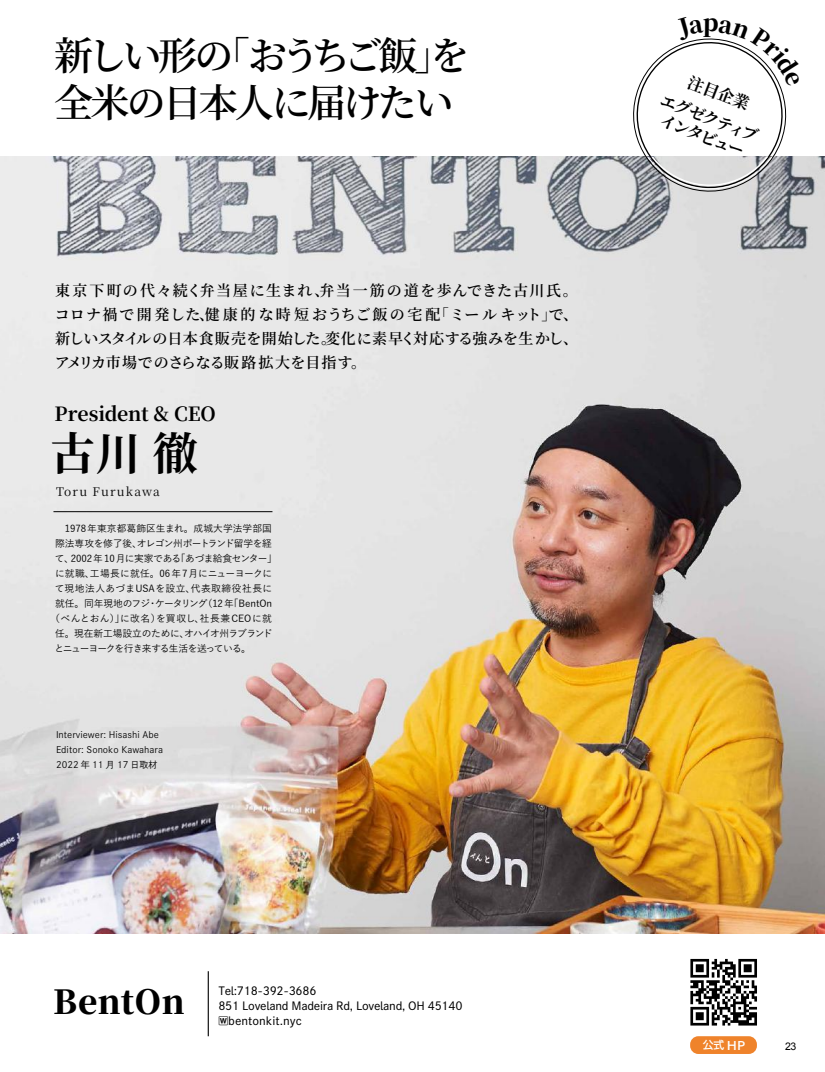
<style>
.page{position:relative;width:825px;height:1072px;background:#fff}
.page>*{position:absolute;margin:0;border:0;box-sizing:border-box;transform-origin:0 0}
.t1{font:700 45px "Source Han Serif";color:#000}
.t2{font:600 39px/46.5px "Source Han Serif";letter-spacing:-.09em;color:#000}
.t3{font:800 33px "Source Han Serif";letter-spacing:.02em;color:#000}
.t4{font:700 19.5px "Source Han Serif";letter-spacing:-.01em;color:#000}
.t5{font:700 16.2px/26.7px "Source Han Serif";color:#000;text-align:center}
.t6{font:600 15px/24px "Source Han Serif";letter-spacing:.025em;color:#000;text-align:justify}
.t7{font:12px "Source Han Serif";letter-spacing:.1em;color:#000}
.t8{font:11.25px/15px "DNP Shuei Go Kin Std M";letter-spacing:-.025em;color:#000}
.t9{font:10.8px "UD Shin Go NT Pro Medium 90 pv RKSJ H";color:#fff}
.t10{font:10.5px "Arial";color:#000}
.t11{font:500 9.75px "Yu Go";letter-spacing:-.01em;color:#000}
.t12{font:500 9.75px "Yu Go";letter-spacing:-.03em;color:#000}
.t13{font:500 9.75px "Yu Go";letter-spacing:.035em;color:#000}
.t14{font:500 9.75px "Yu Go";letter-spacing:-.045em;color:#000}
.t15{font:500 9.75px "Yu Go";letter-spacing:.055em;color:#000}
.t16{font:500 9.75px "Yu Go";letter-spacing:-.095em;color:#000}
.t17{font:9px/15px "DNP Shuei Go Kin Std L";color:#000}
.s1{font-family:"Benricho 0701";font-size:9px}
.s2{font-size:11.4px}
</style>
<div class="page">
<img style="left:0;top:156px;width:825px;height:777px">
<div style="left:690px;top:1036px;width:67px;height:17px;background:#ef832b;border-radius:8px"></div>
<svg style="left:690px;top:958px;width:67px;height:67px"></svg>
<hr style="left:208px;top:971px;width:1px;height:65px;background:#000">
<hr style="left:53px;top:511px;width:219px;height:1px;background:#000">
<svg style="left:623px;top:38px;width:177px;height:163px"></svg>
<h2 class="t2" style="left:54px;top:34px;width:417px">新しい形の「おうちご飯」を全米の日本人に届けたい</h2>
<p class="t6" style="left:55px;top:278px;width:525px">東京下町の代々続く弁当屋に生まれ、弁当一筋の道を歩んできた古川氏。コロナ禍で開発した、健康的な時短おうちご飯の宅配「ミールキット」で、新しいスタイルの日本食販売を開始した。変化に素早く対応する強みを生かし、アメリカ市場でのさらなる販路拡大を目指す。</p>
<h3 class="t4" style="left:55px;top:403px;width:163px">President &amp; CEO</h3>
<h1 class="t1" style="left:50px;top:428px;width:149px">古川 徹</h1>
<p class="t7" style="left:56px;top:485px;width:105px">Toru Furukawa</p>
<p class="t11" style="left:55px;top:519px;width:218px">　1978年東京都葛飾区生まれ。成城大学法学部国</p>
<p class="t14" style="left:55px;top:534px;width:218px">際法専攻を修了後、オレゴン州ポートランド留学を経</p>
<p class="t12" style="left:55px;top:549px;width:224px">て、2002年 10月に実家である「あづま給食センター」</p>
<p class="t11" style="left:55px;top:564px;width:219px">に就職、工場長に就任。06年 7月にニューヨークに</p>
<p class="t15" style="left:55px;top:579px;width:219px">て現地法人あづまUSAを設立、代表取締役社長に</p>
<p class="t11" style="left:55px;top:594px;width:218px">就任。同年現地のフジ・ケータリング（12年「BentOn</p>
<p class="t13" style="left:50px;top:609px;width:223px">（べんとおん）」に改名）を買収し、社長兼CEOに就</p>
<p class="t12" style="left:55px;top:624px;width:219px">任。現在新工場設立のために、オハイオ州ラブランド</p>
<p class="t16" style="left:55px;top:639px;width:198px">とニューヨークを行き来する生活を送っている。</p>
<p class="t17" style="left:56px;top:727px;width:109px">Interviewer: Hisashi Abe<br>Editor: Sonoko Kawahara<br>2022 年 11 月 17 日取材</p>
<h3 class="t3" style="left:53px;top:983px;width:133px">BentOn</h3>
<p class="t8" style="left:218px;top:982px;width:246px">Tel:718-392-3686<br>851 Loveland Madeira Rd, Loveland, OH 45140 <span class="s1">&lt;</span>bentonkit.nyc</p>
<p class="t5" style="left:676px;top:62px;width:105px;rotate:22deg">注目企業<br>エグゼクティブ</p>
<p class="t5" style="left:666px;top:107px;width:90px;rotate:22deg">インタビュー</p>
<p class="t9" style="left:703px;top:1036px;width:44px">公式 <span class="s2">HP</span></p>
<p class="t10" style="left:785px;top:1040px;width:13px">23</p>
</div>
